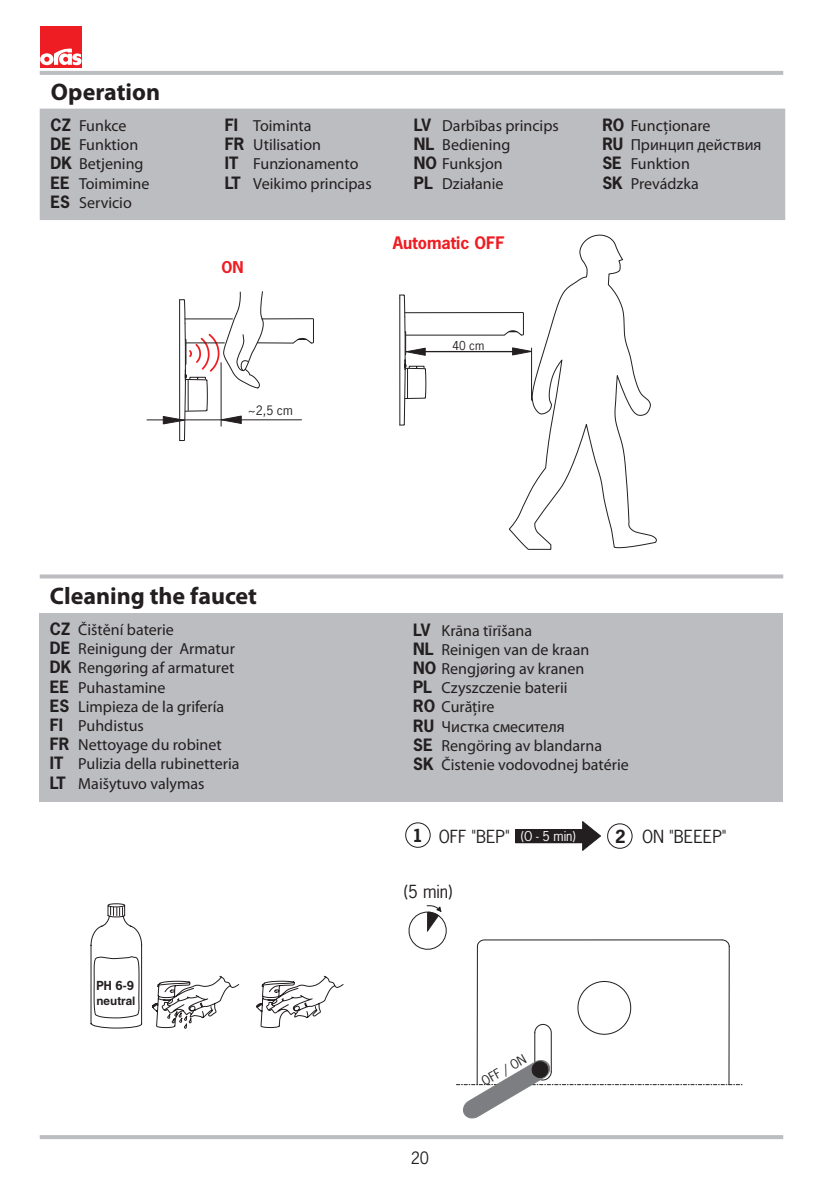
<style>
.page{position:relative;width:840px;height:1191px;background:#fff}
.page>*{position:absolute;margin:0;border:0;box-sizing:border-box;transform-origin:0 0}
.t1{font:700 24px "Myriad Pro";color:#231f20}
.t2{font:17px "News Gothic";color:#231f20}
.t3{font:700 17px "News Gothic";color:#231f20}
.t4{font:700 16.2px "News Gothic";color:#ee1d23}
.t5{font:16px/19.2px "Myriad Pro";color:#231f20}
.t6{font:16px "News Gothic Std";color:#231f20}
.t7{font:700 15.2px "News Gothic";color:#ee1d23}
.t8{font:12.4px "News Gothic";color:#231f20}
.t9{font:12.2px "News Gothic";color:#231f20}
.t10{font:700 11.8px "Helvetica";color:#231f20}
.t11{font:700 11.8px "News Gothic";color:#231f20}
.t12{font:11.6px "News Gothic";color:#231f20}
.s1{font-family:"News Gothic Std";font-weight:700}
.s2{font-family:"News Gothic";font-weight:700}
.s3{font-size:12.8px;color:#fff}
</style>
<div class="page">
<hr style="left:40px;top:71px;width:742px;height:4px;background:#bcbdc0">
<hr style="left:40px;top:1135px;width:742px;height:4px;background:#bcbdc0">
<div style="left:40px;top:27px;width:42px;height:41px;background:#ee1d23"></div>
<svg style="left:40px;top:48px;width:41px;height:17px"></svg>
<svg style="left:91px;top:903px;width:252px;height:125px"></svg>
<svg style="left:405px;top:822px;width:26px;height:26px"></svg>
<svg style="left:408px;top:905px;width:39px;height:45px"></svg>
<svg style="left:476px;top:108px;width:246px;height:867px"></svg>
<hr style="left:728px;top:946px;width:1px;height:138px;background:#231f20">
<svg style="left:720px;top:939px;width:9px;height:8px"></svg>
<svg style="left:456px;top:975px;width:287px;height:143px"></svg>
<hr style="left:147px;top:419px;width:154px;height:1px;background:#231f20">
<svg style="left:162px;top:291px;width:152px;height:150px"></svg>
<svg style="left:508px;top:234px;width:148px;height:315px"></svg>
<hr style="left:531px;top:348px;width:1px;height:52px;background:#231f20">
<svg style="left:399px;top:294px;width:132px;height:132px"></svg>
<hr style="left:407px;top:368px;width:1px;height:30px;background:#231f20">
<div style="left:40px;top:109px;width:744px;height:111px;background:#bcbdc0"></div>
<div style="left:40px;top:613px;width:742px;height:188px;background:#bcbdc0"></div>
<svg style="left:40px;top:574px;width:742px;height:4px;background:#c4c4c7"></svg>
<h1 class="t1" style="left:51px;top:76px;width:111px">Operation</h1>
<p class="t5" style="left:51px;top:116px;width:100px"><span class="s1">CZ</span> Funkce<br><span class="s1">DE</span> Funktion<br><span class="s1">DK</span> Betjening<br><span class="s1">EE</span> Toimimine<br><span class="s1">ES</span> Servicio</p>
<p class="t5" style="left:225px;top:116px;width:148px"><span class="s1">FI</span> Toiminta<br><span class="s1">FR</span> Utilisation<br><span class="s1">IT</span> Funzionamento<br><span class="s1">LT</span> Veikimo principas</p>
<p class="t5" style="left:413px;top:116px;width:146px"><span class="s1">LV</span> Darbības princips<br><span class="s1">NL</span> Bediening<br><span class="s1">NO</span> Funksjon<br><span class="s1">PL</span> Działanie</p>
<p class="t5" style="left:602px;top:116px;width:161px"><span class="s1">RO</span> Funcţionare<br><span class="s1">RU</span> Принцип действия<br><span class="s1">SE</span> Funktion<br><span class="s1">SK</span> Prevádzka</p>
<p class="t7" style="left:221px;top:257px;width:24px">ON</p>
<p class="t9" style="left:248px;top:403px;width:46px">~2,5 cm</p>
<p class="t4" style="left:392px;top:232px;width:113px">Automatic OFF</p>
<p class="t12" style="left:452px;top:338px;width:33px">40 cm</p>
<h1 class="t1" style="left:50px;top:580px;width:209px">Cleaning the faucet</h1>
<p class="t5" style="left:50px;top:620px;width:191px"><span class="s2">CZ</span> Čištění baterie<br><span class="s2">DE</span> Reinigung der Armatur<br><span class="s2">DK</span> Rengøring af armaturet<br><span class="s2">EE</span> Puhastamine<br><span class="s2">ES</span> Limpieza de la grifería<br><span class="s2">FI</span> Puhdistus<br><span class="s2">FR</span> Nettoyage du robinet<br><span class="s2">IT</span> Pulizia della rubinetteria<br><span class="s2">LT</span> Maišytuvo valymas</p>
<p class="t5" style="left:413px;top:620px;width:217px"><span class="s2">LV</span> Krāna tīrīšana<br><span class="s2">NL</span> Reinigen van de kraan<br><span class="s2">NO</span> Rengjøring av kranen<br><span class="s2">PL</span> Czyszczenie baterii<br><span class="s2">RO</span> Curăţire<br><span class="s2">RU</span> Чистка смесителя<br><span class="s2">SE</span> Rengöring av blandarna<br><span class="s2">SK</span> Čistenie vodovodnej batérie</p>
<p class="t3" style="left:412px;top:824px;width:12px">1</p>
<p class="t3" style="left:614px;top:825px;width:12px">2</p>
<p class="t2" style="left:438px;top:825px;width:138px">OFF "BEP" <span class="s3">(O - 5 min)</span></p>
<p class="t2" style="left:641px;top:825px;width:86px">ON "BEEEP"</p>
<p class="t11" style="left:96px;top:977px;width:39px">PH 6-9</p>
<p class="t10" style="left:96px;top:994px;width:41px">neutral</p>
<p class="t2" style="left:403px;top:881px;width:50px">(5 min)</p>
<p class="t6" style="left:410px;top:1147px;width:20px">20</p>
<p class="t8" style="left:478px;top:1075px;width:50px;rotate:-29deg">OFF / ON</p>
</div>
